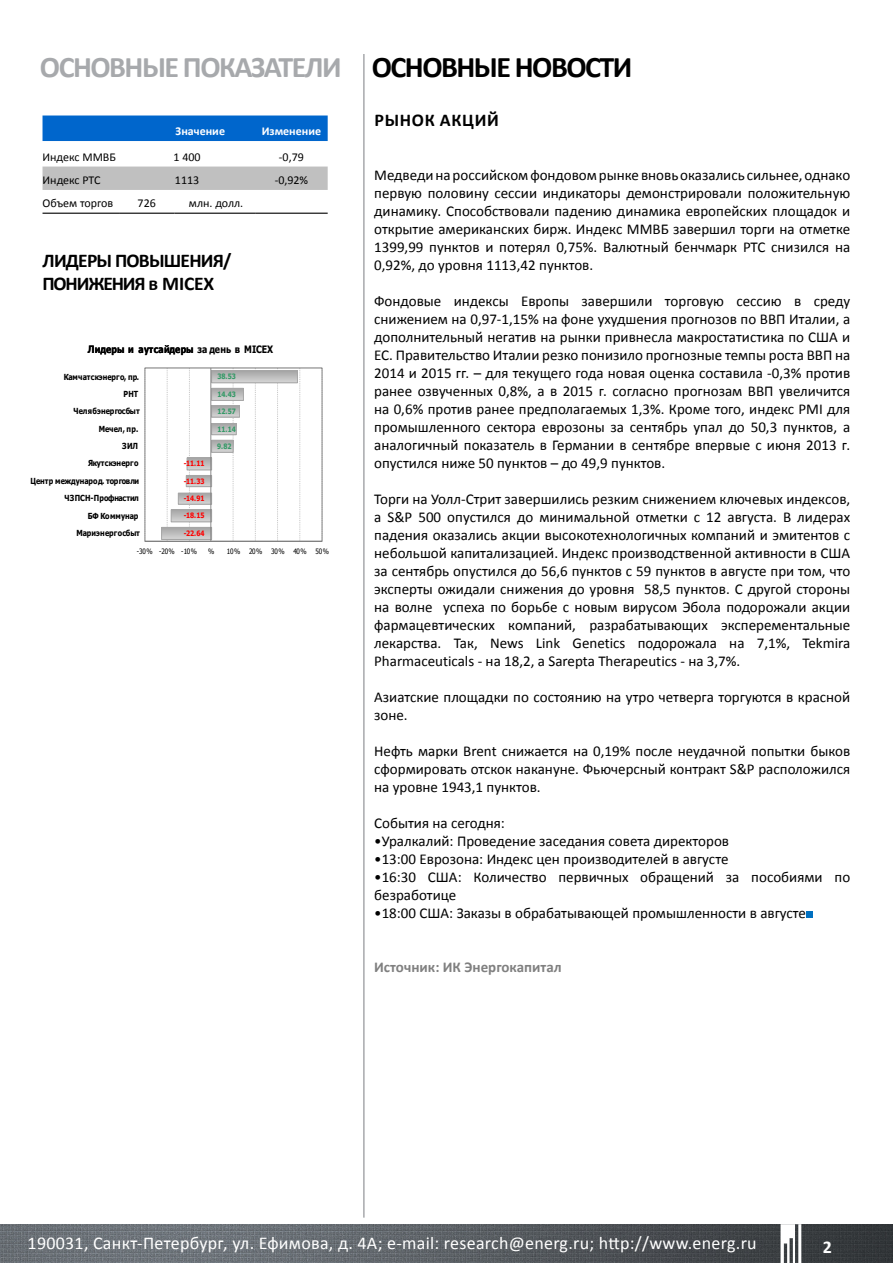
<style>
.page{position:relative;width:893px;height:1263px;background:#fff}
.page>*{position:absolute;margin:0;border:0;box-sizing:border-box;transform-origin:0 0}
.t1{font:700 30px "Calibri";letter-spacing:-.05em;color:#a7a9ac}
.t2{font:700 19.5px/23.4px "Calibri";letter-spacing:-.04em;color:#000}
.t3{font:18px "Calibri";letter-spacing:.015em;color:#fff}
.t4{font:700 18px "Calibri";color:#000}
.t5{font:700 18px "Calibri";color:#fff}
.t6{font:15px/18px "Calibri";color:#000;text-align:justify}
.t7{font:700 15px "Calibri";color:#808080}
.t8{font:12px "Calibri";color:#000}
.t9{font:700 12px "Calibri";color:#fff}
.t10{font:700 10.2px "Tahoma";letter-spacing:.01em;color:#000;scale:.86 1}
.t11{font:700 8.4px "Tahoma";letter-spacing:.02em;color:#000;scale:.86 1}
.t12{font:700 8.4px "Tahoma";color:#000;scale:.86 1}
.t13{font:700 7.35px "Tahoma";letter-spacing:-.01em;color:#f00;scale:.86 1}
.t14{font:7.35px "Tahoma";letter-spacing:-.045em;color:#000;scale:.86 1}
.t15{font:700 7.35px "Tahoma";letter-spacing:-.01em;color:#396;scale:.86 1}
.s1{color:#000}
</style>
<div class="page">
<img style="left:0;top:1224px;width:893px;height:39px">
<hr style="left:363px;top:54px;width:2px;height:1163px;background:#a7a9ac">
<div style="left:806px;top:911px;width:7px;height:7px;background:#0070c0"></div>
<svg style="left:781px;top:1224px;width:20px;height:39px"></svg>
<div style="left:43px;top:116px;width:285px;height:25px;background:#06c"></div>
<div style="left:43px;top:167px;width:285px;height:23px;background:#c0c0c0"></div>
<hr style="left:43px;top:213px;width:76px;height:1px;background:#000">
<hr style="left:119px;top:213px;width:55px;height:1px;background:#000">
<hr style="left:174px;top:213px;width:81px;height:1px;background:#000">
<hr style="left:255px;top:213px;width:73px;height:1px;background:#000">
<svg style="left:167px;top:370px;width:1px;height:157px"></svg>
<svg style="left:277px;top:369px;width:1px;height:171px"></svg>
<svg style="left:299px;top:370px;width:1px;height:170px"></svg>
<svg style="left:322px;top:368px;width:1px;height:173px"></svg>
<div style="left:144px;top:367px;width:178px;height:175px;border:1px solid #7f7f7f"></div>
<svg style="left:186px;top:368px;width:15px;height:173px"></svg>
<svg style="left:222px;top:368px;width:12px;height:173px"></svg>
<svg style="left:254px;top:368px;width:2px;height:173px"></svg>
<svg style="left:163px;top:529px;width:47px;height:9px"></svg>
<div style="left:161px;top:527px;width:51px;height:13px;border:1px solid #a6a6a6"></div>
<svg style="left:173px;top:511px;width:37px;height:9px"></svg>
<div style="left:171px;top:509px;width:41px;height:13px;border:1px solid #a6a6a6"></div>
<svg style="left:180px;top:495px;width:30px;height:8px"></svg>
<div style="left:178px;top:493px;width:34px;height:12px;border:1px solid #a6a6a6"></div>
<svg style="left:188px;top:477px;width:22px;height:8px"></svg>
<div style="left:186px;top:475px;width:26px;height:12px;border:1px solid #a6a6a6"></div>
<svg style="left:189px;top:459px;width:21px;height:9px"></svg>
<div style="left:187px;top:457px;width:25px;height:13px;border:1px solid #a6a6a6"></div>
<svg style="left:213px;top:442px;width:19px;height:9px"></svg>
<div style="left:211px;top:440px;width:23px;height:13px;border:1px solid #a6a6a6"></div>
<svg style="left:213px;top:425px;width:22px;height:8px"></svg>
<div style="left:211px;top:423px;width:26px;height:12px;border:1px solid #a6a6a6"></div>
<svg style="left:213px;top:407px;width:25px;height:8px"></svg>
<div style="left:211px;top:405px;width:29px;height:12px;border:1px solid #a6a6a6"></div>
<svg style="left:213px;top:390px;width:29px;height:9px"></svg>
<div style="left:211px;top:388px;width:33px;height:13px;border:1px solid #a6a6a6"></div>
<svg style="left:213px;top:372px;width:83px;height:9px"></svg>
<div style="left:211px;top:370px;width:87px;height:13px;border:1px solid #a6a6a6"></div>
<hr style="left:145px;top:541px;width:177px;height:1px;background:#808080">
<hr style="left:210px;top:368px;width:1px;height:173px;background:#808080">
<h1 class="t1" style="left:40px;top:47px;width:594px">ОСНОВНЫЕ ПОКАЗАТЕЛИ <span class="s1">ОСНОВНЫЕ НОВОСТИ</span></h1>
<p class="t9" style="left:176px;top:123px;width:51px">Значение</p>
<p class="t9" style="left:262px;top:123px;width:61px">Изменение</p>
<p class="t8" style="left:43px;top:149px;width:75px">Индекс ММВБ</p>
<p class="t8" style="left:174px;top:149px;width:29px">1 400</p>
<p class="t8" style="left:279px;top:149px;width:26px">-0,79</p>
<p class="t8" style="left:43px;top:172px;width:59px">Индекс РТС</p>
<p class="t8" style="left:175px;top:172px;width:26px">1113</p>
<p class="t8" style="left:275px;top:172px;width:35px">-0,92%</p>
<p class="t8" style="left:43px;top:196px;width:72px">Объем торгов</p>
<p class="t8" style="left:138px;top:196px;width:20px">726</p>
<p class="t8" style="left:189px;top:196px;width:56px">млн. долл.</p>
<h2 class="t2" style="left:43px;top:248px;width:191px">ЛИДЕРЫ ПОВЫШЕНИЯ/<br>ПОНИЖЕНИЯ в MICEX</h2>
<p class="t10" style="left:88px;top:342px;width:217px">Лидеры и аутсайдеры за день в MICEX</p>
<p class="t11" style="left:64px;top:371px;width:89px">Камчатскэнерго, пр.</p>
<p class="t15" style="left:218px;top:372px;width:23px">38.53</p>
<p class="t11" style="left:124px;top:388px;width:19px">РНТ</p>
<p class="t15" style="left:218px;top:389px;width:23px">14.43</p>
<p class="t11" style="left:73px;top:405px;width:79px">Челябэнергосбыт</p>
<p class="t15" style="left:218px;top:406px;width:23px">12.57</p>
<p class="t11" style="left:99px;top:423px;width:48px">Мечел, пр.</p>
<p class="t15" style="left:218px;top:424px;width:23px">11.14</p>
<p class="t11" style="left:122px;top:440px;width:20px">ЗИЛ</p>
<p class="t15" style="left:217px;top:441px;width:18px">9.82</p>
<p class="t11" style="left:88px;top:457px;width:60px">Якутскэнерго</p>
<p class="t13" style="left:184px;top:458px;width:26px">-11.11</p>
<p class="t11" style="left:31px;top:475px;width:128px">Центр международ. торговли</p>
<p class="t13" style="left:184px;top:476px;width:26px">-11.33</p>
<p class="t11" style="left:64px;top:492px;width:88px">ЧЗПСН-Профнастил</p>
<p class="t13" style="left:184px;top:493px;width:26px">-14.91</p>
<p class="t12" style="left:88px;top:510px;width:60px">БФ Коммунар</p>
<p class="t13" style="left:184px;top:511px;width:26px">-18.15</p>
<p class="t11" style="left:76px;top:527px;width:75px">Мариэнергосбыт</p>
<p class="t13" style="left:184px;top:528px;width:26px">-22.64</p>
<p class="t14" style="left:137px;top:546px;width:71px">-30% -20% -10%</p>
<p class="t14" style="left:208px;top:546px;width:9px">%</p>
<p class="t14" style="left:227px;top:546px;width:120px">10% 20% 30% 40% 50%</p>
<p class="t4" style="left:375px;top:109px;width:13px">рынок</p>
<p class="t4" style="left:440px;top:109px;width:13px">акций</p>
<p class="t6" style="left:374px;top:166px;width:478px">Медведи на российском фондовом рынке вновь оказались сильнее, однако первую половину сессии индикаторы демонстрировали положительную динамику. Способствовали падению динамика европейских площадок и открытие американских бирж. Индекс ММВБ завершил торги на отметке 1399,99 пунктов и потерял 0,75%. Валютный бенчмарк РТС снизился на 0,92%, до уровня 1113,42 пунктов.</p>
<p class="t6" style="left:374px;top:292px;width:478px">Фондовые индексы Европы завершили торговую сессию в среду снижением на 0,97-1,15% на фоне ухудшения прогнозов по ВВП Италии, а дополнительный негатив на рынки привнесла макростатистика по США и ЕС. Правительство Италии резко понизило прогнозные темпы роста ВВП на 2014 и 2015 гг. – для текущего года новая оценка составила -0,3% против ранее озвученных 0,8%, а в 2015 г. согласно прогнозам ВВП увеличится на 0,6% против ранее предполагаемых 1,3%. Кроме того, индекс PMI для промышленного сектора еврозоны за сентябрь упал до 50,3 пунктов, а аналогичный показатель в Германии в сентябре впервые с июня 2013 г. опустился ниже 50 пунктов – до 49,9 пунктов.</p>
<p class="t6" style="left:374px;top:490px;width:478px">Торги на Уолл-Стрит завершились резким снижением ключевых индексов, а S&amp;P 500 опустился до минимальной отметки с 12 августа. В лидерах падения оказались акции высокотехнологичных компаний и эмитентов с небольшой капитализацией. Индекс производственной активности в США за сентябрь опустился до 56,6 пунктов с 59 пунктов в августе при том, что эксперты ожидали снижения до уровня 58,5 пунктов. С другой стороны на волне успеха по борьбе с новым вирусом Эбола подорожали акции фармацевтических компаний, разрабатывающих эксперементальные лекарства. Так, News Link Genetics подорожала на 7,1%, Tekmira Pharmaceuticals - на 18,2, а Sarepta Therapeutics - на 3,7%.</p>
<p class="t6" style="left:374px;top:688px;width:478px">Азиатские площадки по состоянию на утро четверга торгуются в красной зоне.</p>
<p class="t6" style="left:374px;top:742px;width:478px">Нефть марки Brent снижается на 0,19% после неудачной попытки быков сформировать отскок накануне. Фьючерсный контракт S&amp;P расположился на уровне 1943,1 пунктов.</p>
<p class="t6" style="left:374px;top:814px;width:132px">События на сегодня:</p>
<p class="t6" style="left:374px;top:832px;width:356px">•Уралкалий: Проведение заседания совета директоров</p>
<p class="t6" style="left:374px;top:850px;width:356px">•13:00 Еврозона: Индекс цен производителей в августе</p>
<p class="t6" style="left:374px;top:868px;width:478px">•16:30 США: Количество первичных обращений за пособиями по безработице</p>
<p class="t6" style="left:374px;top:904px;width:433px">•18:00 США: Заказы в обрабатывающей промышленности в августе</p>
<p class="t7" style="left:374px;top:957px;width:189px">Источник: ИК Энергокапитал</p>
<p class="t3" style="left:28px;top:1232px;width:730px">190031, Санкт-Петербург, ул. Ефимова, д. 4А; e-mail: research@energ.ru; http://www.energ.ru</p>
<p class="t5" style="left:823px;top:1235px;width:11px">2</p>
</div>
